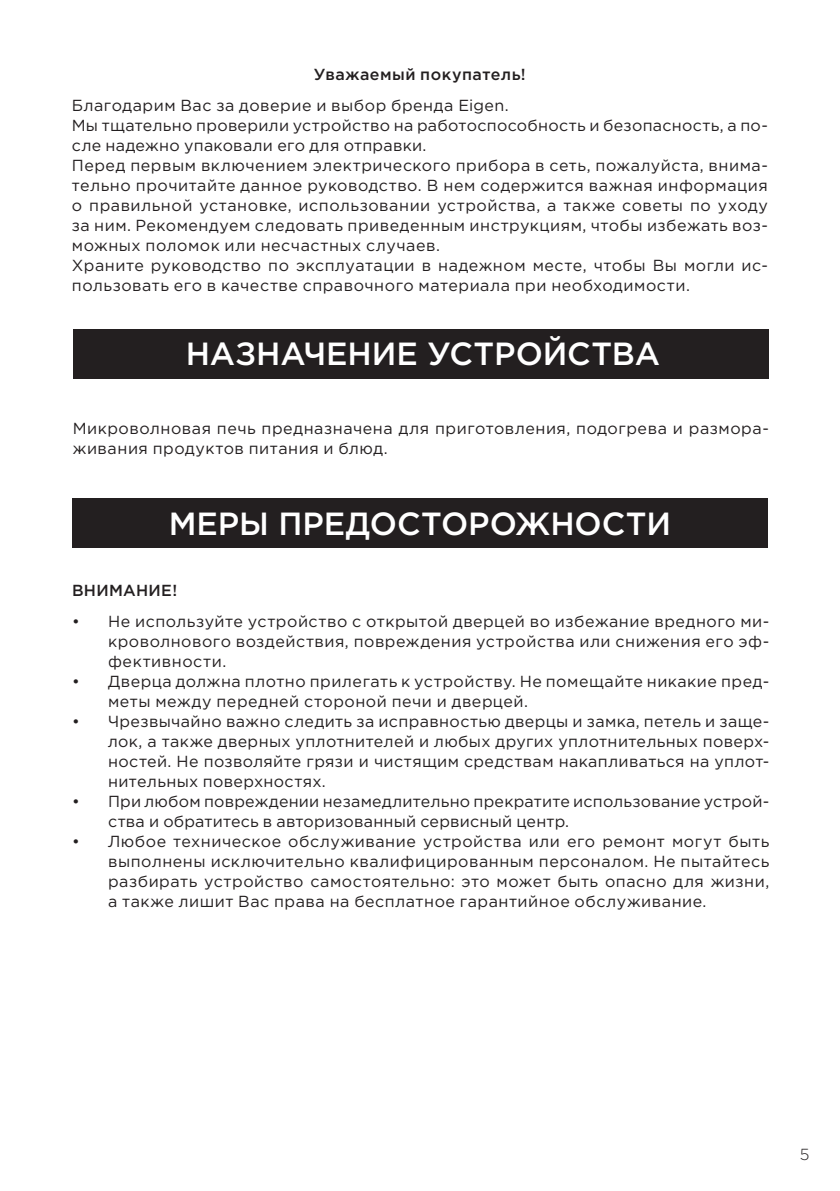
<style>
.page{position:relative;width:840px;height:1191px;background:#fff}
.page>*{position:absolute;margin:0;border:0;box-sizing:border-box;transform-origin:0 0}
.Заголовок_раздела{font:500 32px "Gotham Pro";letter-spacing:-.005em;color:#fff}
.t1{font:16px/20px "Gotham Pro";letter-spacing:.03em;color:#231f20}
.t2{font:500 16px "Gotham Pro";letter-spacing:.03em;color:#231f20}
.t3{font:300 16px "Gotham Pro";color:#231f20}
</style>
<div class="page">
<div style="left:73px;top:329px;width:695px;height:49px;background:#231f20"></div>
<div style="left:72px;top:498px;width:695px;height:49px;background:#231f20"></div>
<p class="t2" style="left:314px;top:65px;width:213px">Уважаемый покупатель!</p>
<p class="t1" style="left:72px;top:95px;width:438px">Благодарим Вас за доверие и выбор бренда Eigen.</p>
<p class="t1" style="left:72px;top:115px;width:697px">Мы тщательно проверили устройство на работоспособность и безопасность, а по&shy;сле надежно упаковали его для отправки.</p>
<p class="t1" style="left:72px;top:155px;width:697px;text-align:justify">Перед первым включением электрического прибора в сеть, пожалуйста, внима&shy;тельно прочитайте данное руководство. В нем содержится важная информация о правильной установке, использовании устройства, а также советы по уходу за ним. Рекомендуем следовать приведенным инструкциям, чтобы избежать воз&shy;можных поломок или несчастных случаев.</p>
<p class="t1" style="left:72px;top:255px;width:697px">Храните руководство по эксплуатации в надежном месте, чтобы Вы могли ис&shy;пользовать его в качестве справочного материала при необходимости.</p>
<p class="Заголовок_раздела" style="left:185px;top:336px;width:475px">НАЗНАЧЕНИЕ УСТРОЙСТВА</p>
<p class="t1" style="left:73px;top:418px;width:697px">Микроволновая печь предназначена для приготовления, подогрева и размора&shy;живания продуктов питания и блюд.</p>
<p class="Заголовок_раздела" style="left:169px;top:505px;width:503px">МЕРЫ ПРЕДОСТОРОЖНОСТИ</p>
<p class="t2" style="left:72px;top:581px;width:107px">ВНИМАНИЕ!</p>
<p class="t1" style="left:108px;top:611px;width:662px;text-align:justify;text-indent:-36px">• Не используйте устройство с открытой дверцей во избежание вредного ми&shy;кроволнового воздействия, повреждения устройства или снижения его эф&shy;фективности.</p>
<p class="t1" style="left:108px;top:671px;width:662px;text-indent:-36px">• Дверца должна плотно прилегать к устройству. Не помещайте никакие пред&shy;меты между передней стороной печи и дверцей.</p>
<p class="t1" style="left:108px;top:711px;width:662px;text-align:justify;text-indent:-36px">• Чрезвычайно важно следить за исправностью дверцы и замка, петель и заще&shy;лок, а также дверных уплотнителей и любых других уплотнительных поверх&shy;ностей. Не позволяйте грязи и чистящим средствам накапливаться на уплот&shy;нительных поверхностях.</p>
<p class="t1" style="left:108px;top:791px;width:662px;text-indent:-36px">• При любом повреждении незамедлительно прекратите использование устрой&shy;ства и обратитесь в авторизованный сервисный центр.</p>
<p class="t1" style="left:108px;top:831px;width:662px;text-align:justify;text-indent:-36px">• Любое техническое обслуживание устройства или его ремонт могут быть выполнены исключительно квалифицированным персоналом. Не пытайтесь разбирать устройство самостоятельно: это может быть опасно для жизни, а также лишит Вас права на бесплатное гарантийное обслуживание.</p>
<p class="t3" style="left:799px;top:1145px;width:11px">5</p>
</div>
